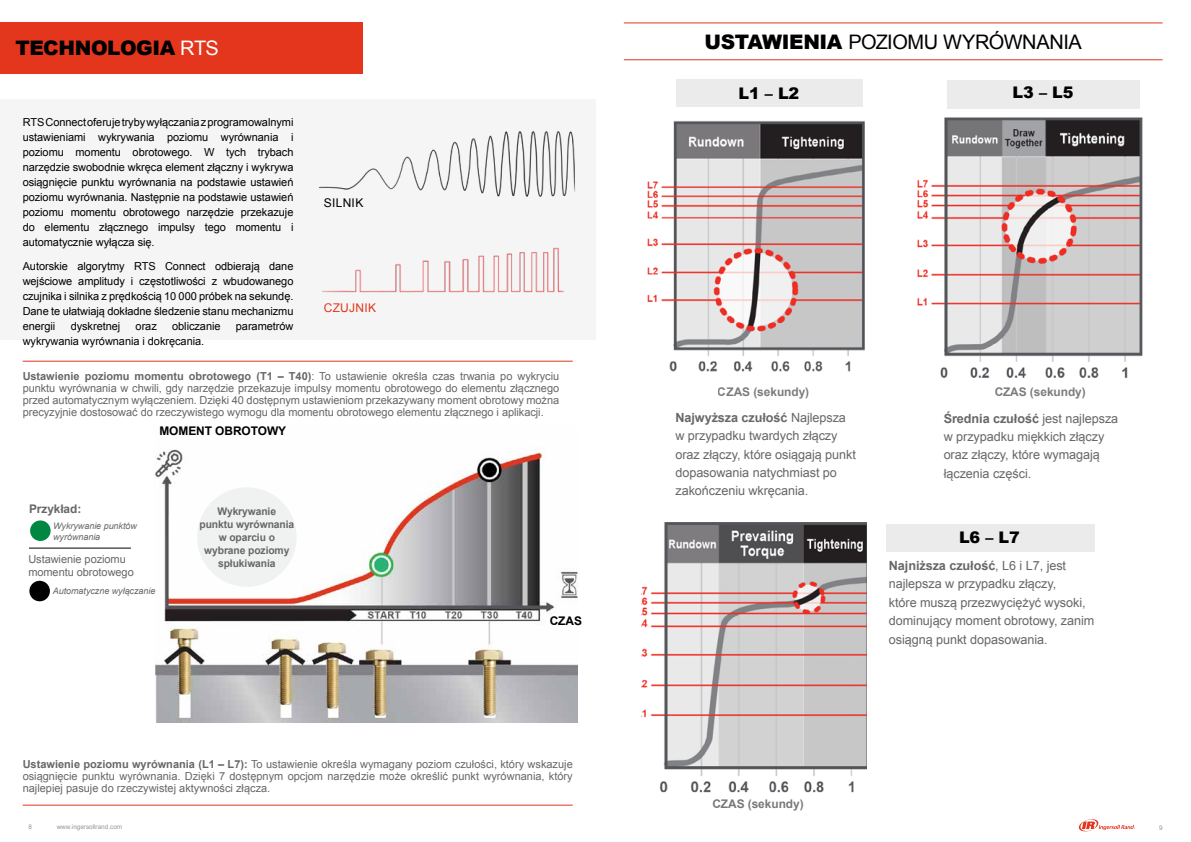
<style>
.page{position:relative;width:1191px;height:842px;background:#fff}
.page>*{position:absolute;margin:0;border:0;box-sizing:border-box;transform-origin:0 0}
.t1{font:20px "Arial";letter-spacing:-.02em;color:#000}
.t2{font:900 20px "Arial";letter-spacing:-.02em;color:#000}
.t3{font:900 16px "Arial";letter-spacing:-.005em;color:#000}
.t4{font:12.6px/18.4px "Arial";letter-spacing:-.005em;color:#676767}
.t5{font:12px "Arial";letter-spacing:.025em;color:#e3361d}
.t6{font:12px "Arial";letter-spacing:.025em;color:#000}
.t7{font:700 11.9px "Arial";letter-spacing:-.005em;color:#000}
.t8{font:700 11.8px "Arial";letter-spacing:-.005em;color:#676767}
.t9{font:11px/15px "Arial";letter-spacing:-.005em;color:#000;text-align:justify}
.t10{font:11px/12px "Arial";letter-spacing:-.005em;color:#676767;text-align:justify}
.t11{font:700 10.5px/13.2px "Arial";letter-spacing:-.01em;color:#676767;text-align:center}
.t12{font:italic 9px/11px "Arial";letter-spacing:-.005em;color:#676767}
.t13{font:6.4px "Arial";color:#969696}
.s1{font-weight:400;color:#fff}
.s2{font-weight:900}
.s3{font-weight:700}
</style>
<div class="page">
<div style="left:0;top:99px;width:595px;height:241px;background:#f5f5f5"></div>
<div style="left:947px;top:81px;width:192px;height:29px;background:#ebebeb"></div>
<div style="left:886px;top:524px;width:208px;height:28px;background:#ebebeb"></div>
<hr style="left:23px;top:361px;width:550px;height:1px;background:#e3361d">
<div style="left:0;top:23px;width:363px;height:51px;background:#e3361d"></div>
<img style="left:647px;top:121px;width:218px;height:251px">
<img style="left:155px;top:449px;width:422px;height:274px">
<div style="left:30px;top:520px;width:21px;height:21px;background:#008843;border-radius:50%"></div>
<div style="left:29px;top:581px;width:21px;height:20px;background:#000;border-radius:50%"></div>
<hr style="left:29px;top:548px;width:102px;height:1px;background:#000">
<img style="left:917px;top:117px;width:226px;height:261px">
<img style="left:641px;top:522px;width:225px;height:271px">
<div style="left:676px;top:79px;width:187px;height:28px;background:#ebebeb"></div>
<hr style="left:624px;top:60px;width:538px;height:1px;background:#e3361d">
<hr style="left:624px;top:23px;width:538px;height:1px;background:#e3361d">
<hr style="left:23px;top:805px;width:550px;height:1px;background:#e3361d">
<img style="left:319px;top:131px;width:256px;height:66px">
<img style="left:322px;top:247px;width:242px;height:46px">
<div style="left:197px;top:487px;width:100px;height:100px;background:#f0f1f1;border-radius:50%"></div>
<svg style="left:1078px;top:819px;width:57px;height:13px"></svg>
<h1 class="t2" style="left:15px;top:33px;width:205px">TECHNOLOGIA <span class="s1">RTS</span></h1>
<h1 class="t1" style="left:704px;top:28px;width:379px"><span class="s2">USTAWIENIA</span> POZIOMU WYRÓWNANIA</h1>
<p class="t9" style="left:23px;top:114px;width:272px">RTS Connect oferuje tryby wyłączania z programowalnymi ustawieniami wykrywania poziomu wyrównania i poziomu momentu obrotowego. W tych trybach narzędzie swobodnie wkręca element złączny i wykrywa osiągnięcie punktu wyrównania na podstawie ustawień poziomu wyrównania. Następnie na podstawie ustawień poziomu momentu obrotowego narzędzie przekazuje do elementu złącznego impulsy tego momentu i automatycznie wyłącza się.</p>
<p class="t9" style="left:23px;top:258px;width:272px">Autorskie algorytmy RTS Connect odbierają dane wejściowe amplitudy i częstotliwości z wbudowanego czujnika i silnika z prędkością 10 000 próbek na sekundę.<br>Dane te ułatwiają dokładne śledzenie stanu mechanizmu energii</p>
<p class="t6" style="left:324px;top:195px;width:41px">SILNIK</p>
<p class="t5" style="left:324px;top:300px;width:54px">CZUJNIK</p>
<p class="t9" style="left:71px;top:318px;width:51px">dyskretnej</p>
<p class="t9" style="left:136px;top:318px;width:23px">oraz</p>
<p class="t9" style="left:172px;top:318px;width:50px">obliczanie</p>
<p class="t9" style="left:236px;top:318px;width:59px">parametrów</p>
<p class="t9" style="left:23px;top:333px;width:183px">wykrywania wyrównania i dokręcania.</p>
<p class="t10" style="left:23px;top:370px;width:538px"><span class="s3">Ustawienie poziomu momentu obrotowego (T1 – T40)</span>: To ustawienie określa czas trwania po wykryciu punktu wyrównania w chwili, gdy narzędzie przekazuje impulsy momentu obrotowego do elementu złącznego przed automatycznym wyłączeniem. Dzięki 40 dostępnym ustawieniom przekazywany moment obrotowy można precyzyjnie dostosować do rzeczywistego wymogu dla momentu obrotowego elementu złącznego i aplikacji.</p>
<p class="t7" style="left:159px;top:423px;width:128px">MOMENT OBROTOWY</p>
<p class="t8" style="left:29px;top:501px;width:54px">Przykład:</p>
<p class="t12" style="left:53px;top:521px;width:85px">Wykrywanie punktów wyrównania</p>
<p class="t10" style="left:28px;top:553px;width:107px;line-height:13px">Ustawienie poziomu momentu obrotowego</p>
<p class="t12" style="left:53px;top:586px;width:104px">Automatyczne wyłączanie</p>
<p class="t11" style="left:199px;top:505px;width:96px">Wykrywanie punktu wyrównania w oparciu o wybrane poziomy spłukiwania</p>
<p class="t7" style="left:550px;top:613px;width:34px">CZAS</p>
<p class="t10" style="left:23px;top:758px;width:551px"><span class="s3">Ustawienie poziomu wyrównania (L1 – L7):</span> To ustawienie określa wymagany poziom czułości, który wskazuje osiągnięcie punktu wyrównania. Dzięki 7 dostępnym opcjom narzędzie może określić punkt wyrównania, który najlepiej pasuje do rzeczywistej aktywności złącza.</p>
<h2 class="t3" style="left:738px;top:82px;width:62px">L1 – L2</h2>
<h2 class="t3" style="left:1012px;top:81px;width:62px">L3 – L5</h2>
<p class="t7" style="left:718px;top:384px;width:93px">CZAS (sekundy)</p>
<p class="t7" style="left:994px;top:384px;width:93px">CZAS (sekundy)</p>
<p class="t4" style="left:675px;top:408px;width:182px"><span class="s3">Najwyższa czułość</span> Najlepsza w przypadku twardych złączy oraz złączy, które osiągają punkt dopasowania natychmiast po zakończeniu wkręcania.</p>
<p class="t4" style="left:943px;top:409px;width:176px"><span class="s3">Średnia czułość</span> jest najlepsza w przypadku miękkich złączy oraz złączy, które wymagają łączenia części.</p>
<h2 class="t3" style="left:959px;top:526px;width:62px">L6 – L7</h2>
<p class="t7" style="left:712px;top:796px;width:93px">CZAS (sekundy)</p>
<p class="t4" style="left:889px;top:557px;width:207px"><span class="s3">Najniższa czułość</span>, L6 i L7, jest najlepsza w przypadku złączy,<br>które muszą przezwyciężyć wysoki, dominujący moment obrotowy, zanim osiągną punkt dopasowania.</p>
<p class="t13" style="left:28px;top:823px;width:5px">8</p>
<p class="t13" style="left:57px;top:823px;width:67px">www.ingersollrand.com</p>
<p class="t13" style="left:1159px;top:823px;width:5px">9</p>
</div>
